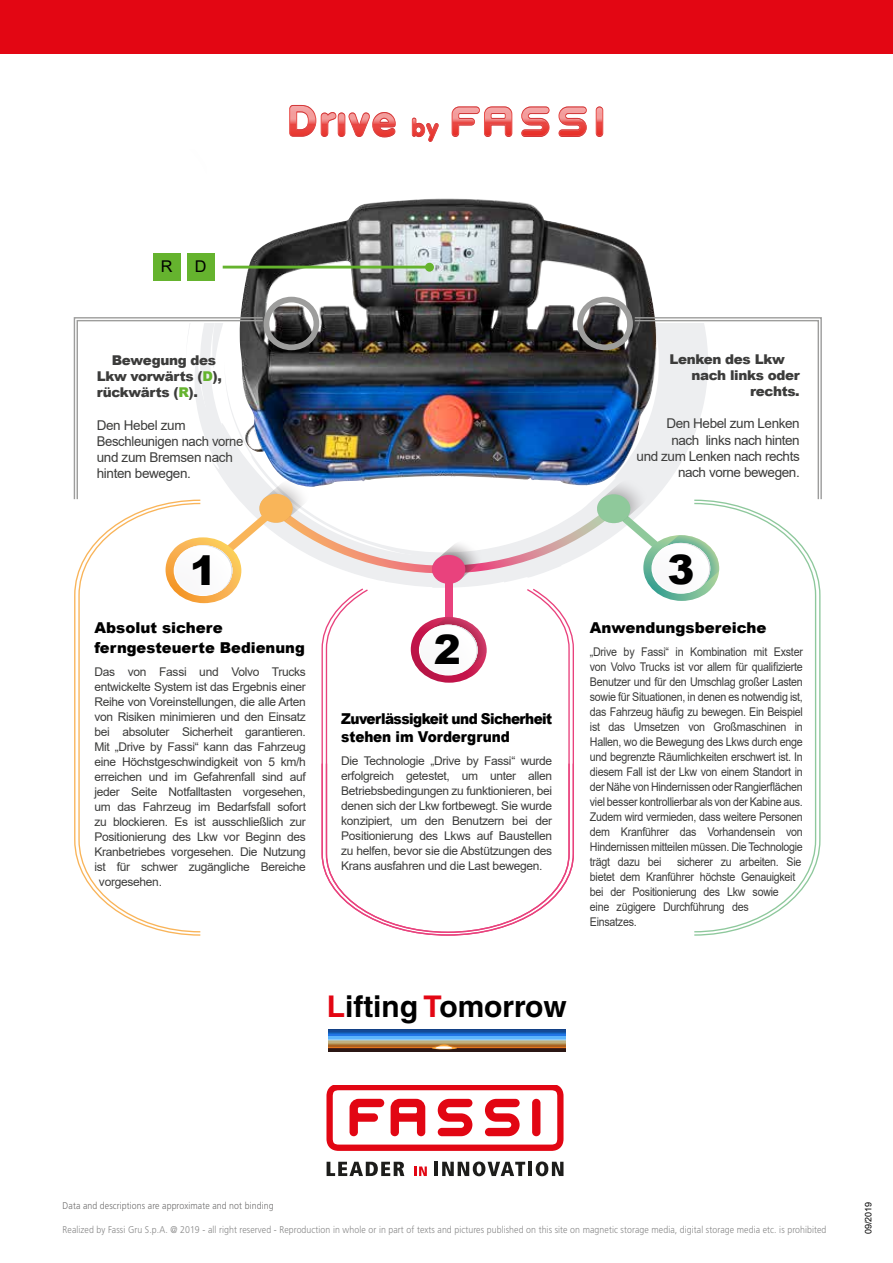
<style>
.page{position:relative;width:893px;height:1263px;background:#fff}
.page>*{position:absolute;margin:0;border:0;box-sizing:border-box;transform-origin:0 0}
.t1{font:900 40.5px "Arial";color:#000}
.t2{font:700 29.85px "Helvetica";color:#000}
.t3{font:16.2px "Arial";color:#000}
.t4{font:900 15px/19.5px "Arial";color:#000}
.t5{font:900 15px/18px "Arial";letter-spacing:-.04em;color:#000;scale:.91 1}
.t6{font:13.5px/16.2px "Arial";letter-spacing:-.03em;color:#3c3c3b}
.t7{font:900 13.5px/16.2px "Arial";letter-spacing:-.025em;color:#3c3c3b}
.t8{font:12px/15px "Arial";letter-spacing:-.025em;color:#3c3c3b;text-align:justify}
.t9{font:12px/15px "Arial";letter-spacing:-.025em;color:#3c3c3b;text-align:justify;scale:.89 1}
.t10{font:300 9.75px "Frutiger";letter-spacing:.01em;color:#878787;scale:.9 1}
.t11{font:300 9.75px "Frutiger";letter-spacing:.01em;color:#706f6f;scale:.9 1}
.t12{font:9px "Arial";color:#000}
.s1{color:#65b32e}
.s2{color:#e30613}
</style>
<div class="page">
<div style="left:0;top:0;width:893px;height:54px;background:#e30613"></div>
<img style="left:239px;top:198px;width:416px;height:118px">
<svg style="left:327px;top:1162px;width:77px;height:14px"></svg>
<svg style="left:414px;top:1166px;width:13px;height:10px"></svg>
<hr style="left:434px;top:1162px;width:4px;height:14px;background:#1d1d1b">
<svg style="left:442px;top:1161px;width:83px;height:15px"></svg>
<hr style="left:528px;top:1162px;width:4px;height:14px;background:#1d1d1b">
<svg style="left:536px;top:1161px;width:27px;height:15px"></svg>
<svg style="left:326px;top:1086px;width:237px;height:65px"></svg>
<hr style="left:328px;top:1029px;width:237px;height:2px;background:#124085">
<hr style="left:328px;top:1030px;width:237px;height:2px;background:#144a96">
<hr style="left:328px;top:1032px;width:237px;height:1px;background:#1257ab">
<hr style="left:328px;top:1033px;width:237px;height:2px;background:#1469cc">
<hr style="left:328px;top:1034px;width:237px;height:2px;background:#2175e6">
<hr style="left:328px;top:1036px;width:237px;height:1px;background:#3091fa">
<hr style="left:328px;top:1037px;width:237px;height:2px;background:#5cb5fc">
<hr style="left:328px;top:1039px;width:237px;height:1px;background:#8ac9fa">
<hr style="left:328px;top:1040px;width:237px;height:1px;background:#b5c2b3">
<hr style="left:328px;top:1041px;width:237px;height:2px;background:#bfb082">
<hr style="left:328px;top:1043px;width:237px;height:1px;background:#ba9e63">
<hr style="left:328px;top:1044px;width:237px;height:2px;background:#ab7d40">
<hr style="left:328px;top:1045px;width:237px;height:2px;background:#ab6121">
<hr style="left:328px;top:1047px;width:237px;height:1px;background:#e3751c">
<hr style="left:328px;top:1048px;width:237px;height:1px;background:#4a2117">
<hr style="left:328px;top:1049px;width:237px;height:2px;background:#2b1714">
<svg style="left:432px;top:1044px;width:25px;height:6px"></svg>
<svg style="left:289px;top:105px;width:106px;height:33px"></svg>
<svg style="left:412px;top:117px;width:26px;height:25px"></svg>
<svg style="left:596px;top:106px;width:7px;height:31px"></svg>
<svg style="left:521px;top:106px;width:29px;height:31px"></svg>
<svg style="left:452px;top:106px;width:60px;height:31px"></svg>
<svg style="left:558px;top:106px;width:29px;height:31px"></svg>
<div style="left:153px;top:253px;width:28px;height:27px;background:#65b32e"></div>
<div style="left:187px;top:253px;width:28px;height:27px;background:#65b32e"></div>
<div style="left:264px;top:297px;width:55px;height:53px;border:6px solid #9d9d9c;border-radius:50%"></div>
<div style="left:577px;top:297px;width:56px;height:53px;border:6px solid #9d9d9c;border-radius:50%"></div>
<img style="left:73px;top:316px;width:749px;height:287px">
<hr style="left:223px;top:266px;width:206px;height:2px;background:#65b32e">
<div style="left:425px;top:263px;width:9px;height:9px;background:#65b32e;border-radius:50%"></div>
<svg style="left:73px;top:499px;width:129px;height:437px"></svg>
<svg style="left:693px;top:499px;width:128px;height:437px"></svg>
<svg style="left:321px;top:587px;width:254px;height:349px"></svg>
<svg style="left:325px;top:588px;width:245px;height:346px"></svg>
<h3 class="t3" style="left:161px;top:255px;width:13px">R</h3>
<h3 class="t3" style="left:195px;top:255px;width:13px">D</h3>
<p class="t7" style="left:97px;top:352px;width:127px;text-indent:15px">Bewegung des<br>Lkw vorwärts (<span class="s1">D</span>), rückwärts (<span class="s1">R</span>).</p>
<p class="t6" style="left:97px;top:417px;width:148px">Den Hebel zum<br>Beschleunigen nach vorne und zum Bremsen nach hinten bewegen.</p>
<p class="t7" style="left:670px;top:350px;width:117px">Lenken des Lkw</p>
<p class="t7" style="left:691px;top:366px;width:110px">nach links oder</p>
<p class="t7" style="left:750px;top:383px;width:51px">rechts.</p>
<p class="t6" style="left:637px;top:415px;width:165px;text-align:right">Den Hebel zum Lenken nach links nach hinten<br>und zum Lenken nach rechts nach vorne bewegen.</p>
<h1 class="t1" style="left:190px;top:541px;width:29px">1</h1>
<p class="t4" style="left:94px;top:618px;width:212px">Absolut sichere ferngesteuerte Bedienung</p>
<p class="t8" style="left:94px;top:664px;width:213px">Das von Fassi und Volvo Trucks</p>
<p class="t8" style="left:94px;top:679px;width:213px">entwickelte System ist das Ergebnis einer</p>
<p class="t8" style="left:94px;top:694px;width:213px">Reihe von Voreinstellungen, die alle Arten</p>
<p class="t8" style="left:94px;top:709px;width:213px">von Risiken minimieren und den Einsatz</p>
<p class="t8" style="left:94px;top:724px;width:213px">bei absoluter Sicherheit garantieren.</p>
<p class="t8" style="left:94px;top:739px;width:213px">Mit „Drive by Fassi“ kann das Fahrzeug</p>
<p class="t8" style="left:94px;top:754px;width:213px">eine Höchstgeschwindigkeit von 5 km/h</p>
<p class="t8" style="left:94px;top:769px;width:213px">erreichen und im Gefahrenfall sind auf</p>
<p class="t8" style="left:94px;top:784px;width:213px">jeder Seite Notfalltasten vorgesehen,</p>
<p class="t8" style="left:94px;top:799px;width:213px">um das Fahrzeug im Bedarfsfall sofort</p>
<p class="t8" style="left:94px;top:814px;width:213px">zu blockieren. Es ist ausschließlich zur</p>
<p class="t8" style="left:94px;top:829px;width:213px">Positionierung des Lkw vor Beginn des</p>
<p class="t8" style="left:94px;top:844px;width:213px">Kranbetriebes vorgesehen. Die Nutzung</p>
<p class="t8" style="left:94px;top:859px;width:213px">ist für schwer zugängliche Bereiche</p>
<p class="t8" style="left:99px;top:874px;width:65px">vorgesehen.</p>
<h1 class="t1" style="left:434px;top:620px;width:29px">2</h1>
<p class="t5" style="left:341px;top:709px;width:233px">Zuverlässigkeit und Sicherheit stehen im Vordergrund</p>
<p class="t8" style="left:341px;top:753px;width:213px">Die Technologie „Drive by Fassi“ wurde erfolgreich getestet, um unter allen Betriebsbedingungen zu funktionieren, bei denen sich der Lkw fortbewegt. Sie wurde konzipiert, um den Benutzern bei der Positionierung des Lkws auf Baustellen zu helfen, bevor sie die Abstützungen des Krans ausfahren und die Last bewegen.</p>
<h1 class="t1" style="left:667px;top:540px;width:29px">3</h1>
<p class="t4" style="left:590px;top:618px;width:178px">Anwendungsbereiche</p>
<p class="t9" style="left:590px;top:645px;width:241px">„Drive by Fassi“ in Kombination mit Exster von Volvo Trucks ist vor allem für qualifizierte Benutzer und für den Umschlag großer Lasten sowie für Situationen, in denen es notwendig ist, das Fahrzeug häufig zu bewegen. Ein Beispiel ist das Umsetzen von Großmaschinen in Hallen, wo die Bewegung des Lkws durch enge und begrenzte Räumlichkeiten erschwert ist. In diesem Fall ist der Lkw von einem Standort in der Nähe von Hindernissen oder Rangierflächen viel besser kontrollierbar als von der Kabine aus.<br>Zudem wird vermieden, dass weitere Personen dem Kranführer das Vorhandensein von Hindernissen mitteilen müssen. Die Technologie trägt dazu bei</p>
<p class="t9" style="left:590px;top:855px;width:239px;text-align:left;text-indent:87px">sicherer zu arbeiten. Sie bietet dem Kranführer höchste Genauigkeit bei der Positionierung des Lkw sowie<br>eine zügigere Durchführung des<br>Einsatzes.</p>
<h2 class="t2" style="left:327px;top:988px;width:241px"><span class="s2">L</span>ifting <span class="s2">T</span>omorrow</h2>
<p class="t11" style="left:63px;top:1200px;width:236px">Data and descriptions are approximate and not binding</p>
<p class="t10" style="left:63px;top:1224px;width:850px">Realized by Fassi Gru S.p.A. @ 2019 - all right reserved - Reproduction in whole or in part of texts and pictures published on this site on magnetic storage media, digital storage media etc. is prohibited</p>
<p class="t12" style="left:862px;top:1234px;width:34px;rotate:-90deg">09/2019</p>
</div>
